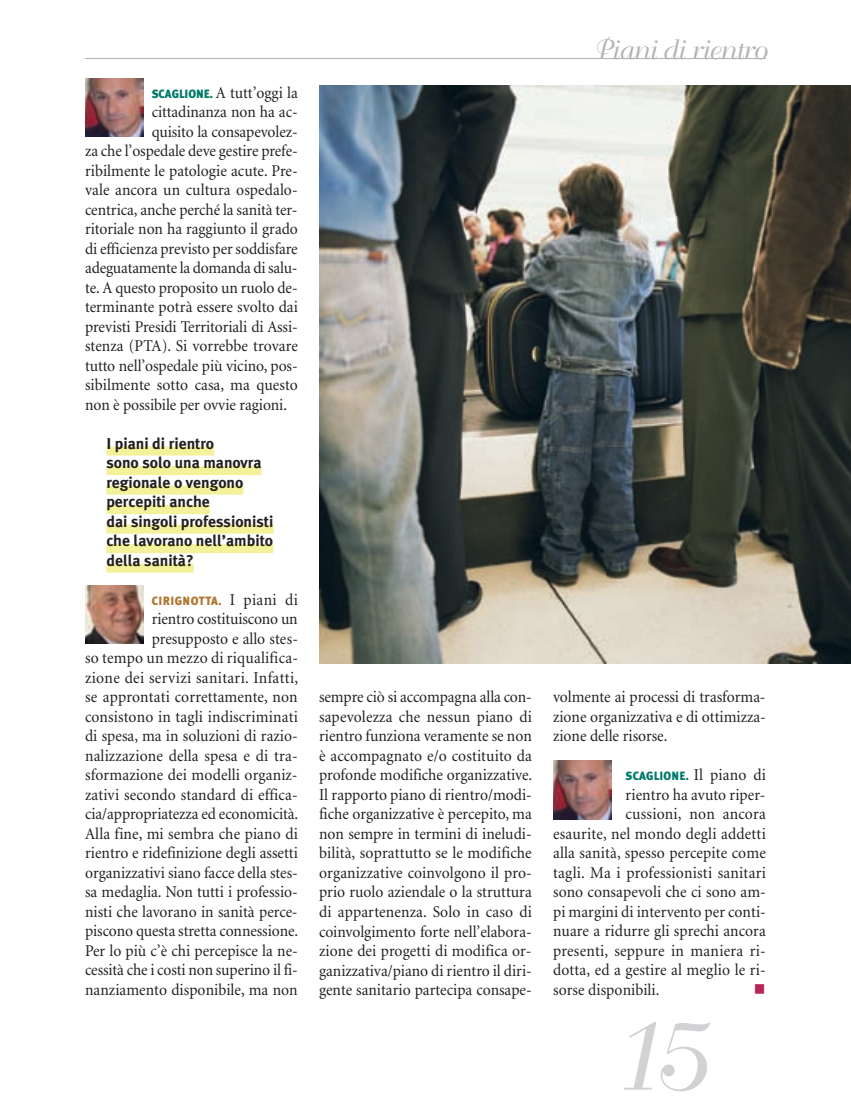
<style>
.page{position:relative;width:851px;height:1106px;background:#fff}
.page>*{position:absolute;margin:0;border:0;box-sizing:border-box;transform-origin:0 0}
.t1{font:105px "Bellevue";color:#d1d2d4}
.t2{font:27px "Bellevue";letter-spacing:-.01em;color:#b2b3b7}
.t3{font:16.5px/19.5px "Minion";color:#231f20;text-align:justify;scale:.94 1}
.t4{font:16.5px "Wingdings";color:#b62654;scale:.95 1}
.t5{font:700 15.75px/19.5px "Meta Plus";color:#231f20}
.t6{font:900 12px "Meta Plus";letter-spacing:.04em;color:#b07633;scale:.95 1}
.t7{font:900 12px "Meta Plus";letter-spacing:.015em;color:#017a6a;scale:.95 1}
.s1{font-family:"Meta Plus";font-weight:900;font-size:12px;color:#017a6a}
.s2{font-family:"Minion";font-weight:400;font-size:16.5px;color:#231f20}
</style>
<div class="page">
<div style="left:106px;top:446px;width:108px;height:9px;background:#f3f199"></div>
<div style="left:106px;top:466px;width:155px;height:9px;background:#f3f199"></div>
<div style="left:106px;top:485px;width:137px;height:9px;background:#f3f199"></div>
<div style="left:106px;top:505px;width:104px;height:9px;background:#f3f199"></div>
<div style="left:106px;top:524px;width:167px;height:9px;background:#f3f199"></div>
<div style="left:106px;top:544px;width:167px;height:9px;background:#f3f199"></div>
<div style="left:106px;top:563px;width:88px;height:9px;background:#f3f199"></div>
<img style="left:85px;top:585px;width:58px;height:58px">
<img style="left:553px;top:760px;width:58px;height:59px">
<img style="left:85px;top:78px;width:58px;height:58px">
<hr style="left:85px;top:58px;width:680px;height:1px;background:#b2b3b7">
<img style="left:319px;top:85px;width:531px;height:578px">
<p class="t3" style="left:152px;top:84px;width:157px"><span class="s1">SCAGLIONE.</span> A tutt’oggi la</p>
<p class="t3" style="left:152px;top:103px;width:157px">cittadinanza non ha ac-</p>
<p class="t3" style="left:152px;top:123px;width:157px">quisito la consapevolez-</p>
<p class="t3" style="left:85px;top:142px;width:228px">za che l’ospedale deve gestire prefe-</p>
<p class="t3" style="left:85px;top:162px;width:228px">ribilmente le patologie acute. Pre-</p>
<p class="t3" style="left:85px;top:181px;width:228px">vale ancora un cultura ospedalo-</p>
<p class="t3" style="left:85px;top:201px;width:227px">centrica, anche perché la sanità ter-</p>
<p class="t3" style="left:85px;top:220px;width:228px">ritoriale non ha raggiunto il grado</p>
<p class="t3" style="left:85px;top:240px;width:228px">di efficienza previsto per soddisfare</p>
<p class="t3" style="left:85px;top:259px;width:227px">adeguatamente la domanda di salu-</p>
<p class="t3" style="left:85px;top:279px;width:228px">te. A questo proposito un ruolo de-</p>
<p class="t3" style="left:85px;top:298px;width:228px">terminante potrà essere svolto dai</p>
<p class="t3" style="left:85px;top:318px;width:228px">previsti Presidi Territoriali di Assi-</p>
<p class="t3" style="left:85px;top:337px;width:228px">stenza (PTA). Si vorrebbe trovare</p>
<p class="t3" style="left:85px;top:357px;width:228px">tutto nell’ospedale più vicino, pos-</p>
<p class="t3" style="left:85px;top:376px;width:228px">sibilmente sotto casa, ma questo</p>
<p class="t3" style="left:85px;top:396px;width:216px">non è possibile per ovvie ragioni.</p>
<p class="t5" style="left:106px;top:433px;width:168px">I piani di rientro<br>sono solo una manovra regionale o vengono percepiti anche<br>dai singoli professionisti che lavorano nell’ambito della sanità?</p>
<p class="t6" style="left:152px;top:593px;width:155px">CIRIGNOTTA. <span class="s2">I piani di</span></p>
<p class="t3" style="left:85px;top:610px;width:228px;text-align:right">rientro costituiscono un presupposto e allo stes-<br>so tempo un mezzo di riqualifica&shy;zione dei servizi sanitari. Infatti, se approntati correttamente, non consistono in tagli indiscriminati di spesa, ma in soluzioni di razio&shy;nalizzazione della spesa e di tra&shy;sformazione dei modelli organiz&shy;zativi secondo standard di effica&shy;cia/appropriatezza ed economicità.<br>Alla fine, mi sembra che piano di rientro e ridefinizione degli assetti organizzativi siano facce della stes&shy;sa medaglia. Non tutti i professio&shy;nisti che lavorano in sanità perce&shy;piscono questa stretta connessione.<br>Per lo più c’è chi percepisce la ne&shy;cessità che i costi non superino il fi&shy;nanziamento disponibile, ma non</p>
<h2 class="t2" style="left:592px;top:36px;width:175px">Piani di rientro</h2>
<p class="t3" style="left:319px;top:688px;width:228px">sempre ciò si accompagna alla con&shy;sapevolezza che nessun piano di rientro funziona veramente se non è accompagnato e/o costituito da profonde modifiche organizzative.<br>Il rapporto piano di rientro/modi&shy;fiche organizzative è percepito, ma non sempre in termini di ineludi&shy;bilità, soprattutto se le modifiche organizzative coinvolgono il pro&shy;prio ruolo aziendale o la struttura di appartenenza. Solo in caso di coinvolgimento forte nell’elabora&shy;zione dei progetti di modifica or&shy;ganizzativa/piano di rientro il diri&shy;gente sanitario partecipa consape-</p>
<p class="t3" style="left:553px;top:688px;width:228px">volmente ai processi di trasforma&shy;zione organizzativa e di ottimizza&shy;zione delle risorse.</p>
<p class="t7" style="left:625px;top:769px;width:149px">SCAGLIONE. <span class="s2">Il piano di</span></p>
<p class="t3" style="left:625px;top:786px;width:150px">rientro ha avuto riper-</p>
<p class="t3" style="left:625px;top:805px;width:151px">cussioni, non ancora</p>
<p class="t3" style="left:553px;top:825px;width:228px">esaurite, nel mondo degli addetti</p>
<p class="t3" style="left:553px;top:844px;width:228px">alla sanità, spesso percepite come</p>
<p class="t3" style="left:553px;top:864px;width:228px">tagli. Ma i professionisti sanitari</p>
<p class="t3" style="left:553px;top:883px;width:228px">sono consapevoli che ci sono am-</p>
<p class="t3" style="left:553px;top:903px;width:228px">pi margini di intervento per conti-</p>
<p class="t3" style="left:553px;top:922px;width:228px">nuare a ridurre gli sprechi ancora</p>
<p class="t3" style="left:553px;top:942px;width:228px">presenti, seppure in maniera ri-</p>
<p class="t3" style="left:553px;top:961px;width:228px">dotta, ed a gestire al meglio le ri-</p>
<p class="t3" style="left:553px;top:981px;width:115px">sorse disponibili.</p>
<p class="t4" style="left:753px;top:980px;width:14px">■</p>
<h1 class="t1" style="left:603px;top:1002px;width:100px">15</h1>
</div>
